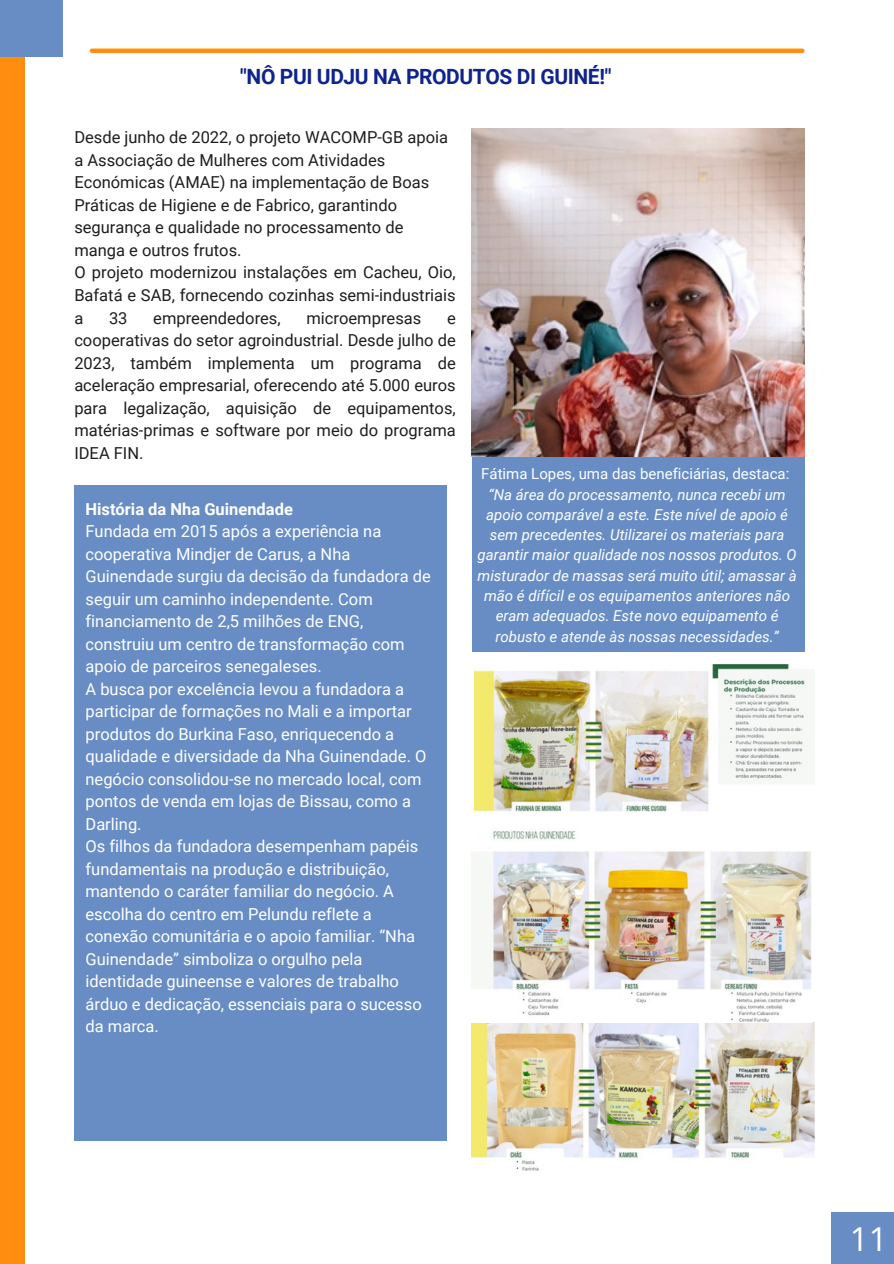
<style>
.page{position:relative;width:894px;height:1264px;background:#fff}
.page>*{position:absolute;margin:0;border:0;box-sizing:border-box;transform-origin:0 0}
.t1{font:33px "Open Sans";color:#fff}
.t2{font:700 21px "Roboto";letter-spacing:-.02em;color:#0f238d}
.t3{font:16.5px/22.5px "Roboto";color:#fff}
.t4{font:16.5px/22.5px "Roboto";color:#1e1e1e;text-align:justify}
.t5{font:700 16.5px "Roboto";color:#fff}
.t6{font:italic 15px/20.2px "Roboto";color:#fff;text-align:center}
.t7{font:15px "Roboto";color:#fff}
</style>
<div class="page">
<div style="left:0;top:0;width:24px;height:1263px;background:#ff8d10"></div>
<img style="left:471px;top:128px;width:333px;height:329px">
<div style="left:0;top:0;width:63px;height:56px;background:#688dc5"></div>
<div style="left:831px;top:1212px;width:62px;height:51px;background:#688dc5"></div>
<div style="left:471px;top:457px;width:333px;height:195px;background:#688dc5"></div>
<div style="left:74px;top:485px;width:372px;height:655px;background:#688dc5"></div>
<img style="left:471px;top:1022px;width:343px;height:149px">
<hr style="left:92px;top:49px;width:710px;height:4px;background:#ff8d10">
<img style="left:471px;top:831px;width:340px;height:191px">
<img style="left:474px;top:664px;width:336px;height:148px">
<p class="t2" style="left:240px;top:64px;width:372px">"NÔ PUI UDJU NA PRODUTOS DI GUINÉ!"</p>
<p class="t4" style="left:74px;top:126px;width:375px;text-align:left">Desde junho de 2022, o projeto WACOMP-GB apoia a Associação de Mulheres com Atividades Económicas (AMAE) na implementação de Boas Práticas de Higiene e de Fabrico, garantindo segurança e qualidade no processamento de manga e outros frutos.</p>
<p class="t4" style="left:74px;top:261px;width:383px">O projeto modernizou instalações em Cacheu, Oio, Bafatá e SAB, fornecendo cozinhas semi-industriais a</p>
<p class="t4" style="left:109px;top:306px;width:20px">33</p>
<p class="t4" style="left:153px;top:306px;width:129px">empreendedores,</p>
<p class="t4" style="left:306px;top:306px;width:116px">microempresas</p>
<p class="t4" style="left:74px;top:306px;width:383px;text-indent:372px">e cooperativas do setor agroindustrial. Desde julho de 2023, também implementa um programa de aceleração empresarial, oferecendo até 5.000 euros para legalização, aquisição de equipamentos, matérias-primas e software por meio do programa IDEA FIN.</p>
<p class="t5" style="left:85px;top:499px;width:209px">História da Nha Guinendade</p>
<p class="t3" style="left:85px;top:520px;width:347px">Fundada em 2015 após a experiência na cooperativa Mindjer de Carus, a Nha Guinendade surgiu da decisão da fundadora de seguir um caminho independente. Com financiamento de 2,5 milhões de ENG, construiu um centro de transformação com apoio de parceiros senegaleses.</p>
<p class="t3" style="left:85px;top:677px;width:342px">A busca por excelência levou a fundadora a participar de formações no Mali e a importar produtos do Burkina Faso, enriquecendo a qualidade e diversidade da Nha Guinendade. O negócio consolidou-se no mercado local, com pontos de venda em lojas de Bissau, como a Darling.</p>
<p class="t3" style="left:85px;top:835px;width:337px">Os filhos da fundadora desempenham papéis fundamentais na produção e distribuição, mantendo o caráter familiar do negócio. A escolha do centro em Pelundu reflete a conexão comunitária e o apoio familiar. “Nha Guinendade” simboliza o orgulho pela identidade guineense e valores de trabalho árduo e dedicação, essenciais para o sucesso da marca.</p>
<p class="t7" style="left:481px;top:465px;width:309px">Fátima Lopes, uma das beneficiárias, destaca:</p>
<p class="t6" style="left:477px;top:484px;width:320px">“Na área do processamento, nunca recebi um apoio comparável a este. Este nível de apoio é sem precedentes. Utilizarei os materiais para garantir maior qualidade nos nossos produtos. O misturador de massas será muito útil; amassar à mão é difícil e os equipamentos anteriores não eram adequados. Este novo equipamento é robusto e atende às nossas necessidades.”</p>
<p class="t1" style="left:849px;top:1215px;width:39px">11</p>
</div>
